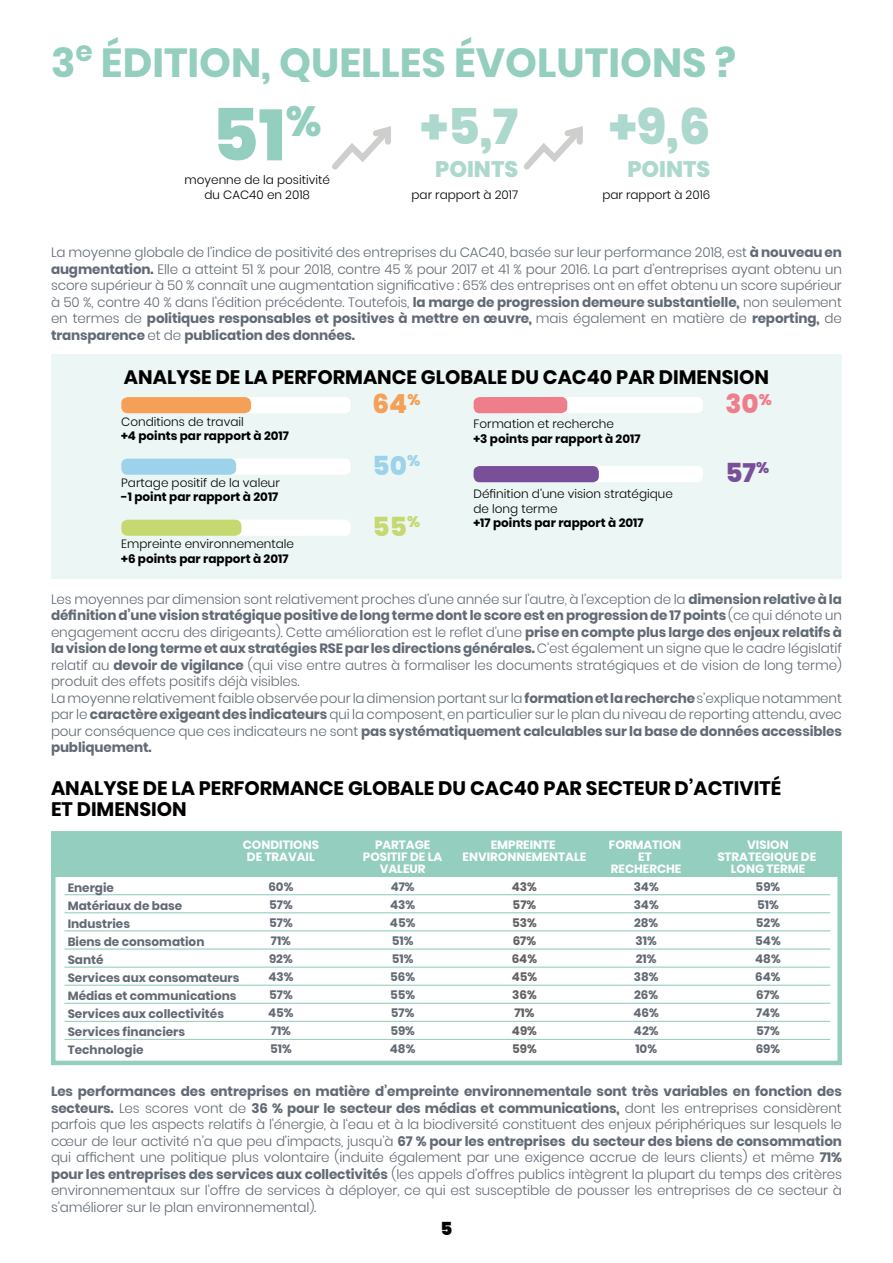
<style>
.page{position:relative;width:893px;height:1263px;background:#fff}
.page>*{position:absolute;margin:0;border:0;box-sizing:border-box;transform-origin:0 0}
.t1{font:800 72px "Poppins";color:#93cebf}
.t2{font:800 49.5px "Poppins";color:#acd8cd}
.t3{font:800 42px "Poppins";color:#93cebf}
.t4{font:700 40.5px "Poppins";color:#93cebf}
.t5{font:800 26.4px "Poppins";color:#f5a057}
.t6{font:800 26.4px "Poppins";color:#9dd2eb}
.t7{font:800 26.4px "Poppins";color:#c6d870}
.t8{font:800 26.4px "Poppins";color:#ef7e8c}
.t9{font:800 26.4px "Poppins";color:#7a4f9a}
.t10{font:800 22.35px "Poppins";color:#acd8cd}
.t11{font:700 19.5px/21px "Poppins";color:#000}
.t12{font:900 18px "Poppins";color:#000}
.t13{font:300 13.5px/16.5px "Poppins";letter-spacing:-.01em;color:#626a75;text-align:justify}
.t14{font:700 12px/18px "Poppins";color:#626a75}
.t15{font:300 12px/14.4px "Poppins";color:#000;text-align:center}
.t16{font:700 12px/12px "Poppins";color:#fff;text-align:center}
.t17{font:700 12px "Poppins";color:#000}
.t18{font:700 12px/18px "Poppins";color:#616160}
.s1{font-weight:700}
</style>
<div class="page">
<svg style="left:332px;top:126px;width:59px;height:44px"></svg>
<svg style="left:524px;top:126px;width:59px;height:44px"></svg>
<div style="left:51px;top:355px;width:791px;height:224px;background:#ecf6f4"></div>
<div style="left:121px;top:397px;width:230px;height:16px;background:#fff;border-radius:6px"></div>
<div style="left:121px;top:397px;width:130px;height:16px;background:#f5a057;border-radius:6px"></div>
<div style="left:121px;top:458px;width:230px;height:17px;background:#fff;border-radius:6px"></div>
<div style="left:121px;top:458px;width:115px;height:17px;background:#9dd2eb;border-radius:6px"></div>
<div style="left:121px;top:520px;width:230px;height:16px;background:#fff;border-radius:6px"></div>
<div style="left:121px;top:520px;width:120px;height:16px;background:#c6d870;border-radius:6px"></div>
<div style="left:474px;top:397px;width:229px;height:16px;background:#fff;border-radius:6px"></div>
<div style="left:474px;top:397px;width:93px;height:16px;background:#ef7e8c;border-radius:6px"></div>
<div style="left:474px;top:466px;width:229px;height:16px;background:#fff;border-radius:6px"></div>
<div style="left:474px;top:466px;width:125px;height:16px;background:#7a4f9a;border-radius:6px"></div>
<hr style="left:64px;top:894px;width:766px;height:1px;background:#93cebf">
<hr style="left:64px;top:912px;width:766px;height:1px;background:#93cebf">
<hr style="left:64px;top:931px;width:766px;height:1px;background:#93cebf">
<hr style="left:64px;top:949px;width:766px;height:1px;background:#93cebf">
<hr style="left:64px;top:967px;width:766px;height:1px;background:#93cebf">
<hr style="left:64px;top:985px;width:766px;height:1px;background:#93cebf">
<hr style="left:64px;top:1003px;width:766px;height:1px;background:#93cebf">
<hr style="left:64px;top:1021px;width:766px;height:1px;background:#93cebf">
<hr style="left:64px;top:1039px;width:766px;height:1px;background:#93cebf">
<div style="left:53px;top:833px;width:787px;height:44px;background:#93cebf"></div>
<div style="left:51px;top:831px;width:791px;height:234px;border:4px solid #93cebf"></div>
<h3 class="t4" style="left:51px;top:39px;width:686px">3<sup>e</sup> ÉDITION, QUELLES ÉVOLUTIONS ?</h3>
<h3 class="t3" style="left:286px;top:97px;width:37px">%</h3>
<h1 class="t1" style="left:212px;top:93px;width:76px">51</h1>
<p class="t15" style="left:185px;top:173px;width:147px">moyenne de la positivité du CAC40 en 2018</p>
<h2 class="t2" style="left:420px;top:98px;width:99px">+5,7</h2>
<h3 class="t10" style="left:435px;top:156px;width:84px">POINTS</h3>
<h2 class="t2" style="left:609px;top:98px;width:103px">+9,6</h2>
<h3 class="t10" style="left:627px;top:156px;width:84px">POINTS</h3>
<p class="t15" style="left:412px;top:187px;width:108px">par rapport à 2017</p>
<p class="t15" style="left:602px;top:187px;width:109px">par rapport à 2016</p>
<p class="t13" style="left:51px;top:244px;width:792px">La moyenne globale de l’indice de positivité des entreprises du CAC40, basée sur leur performance 2018, est <span class="s1">à nouveau en augmentation.</span> Elle a atteint 51 % pour 2018, contre 45 % pour 2017 et 41 % pour 2016. La part d’entreprises ayant obtenu un score supérieur à 50 % connaît une augmentation significative : 65% des entreprises ont en effet obtenu un score supérieur à 50 %, contre 40 % dans l’édition précédente. Toutefois, <span class="s1">la marge de progression demeure substantielle,</span> non seulement en termes de <span class="s1">politiques responsables et positives à mettre en œuvre,</span> mais également en matière de <span class="s1">reporting,</span> de <span class="s1">transparence</span> et de <span class="s1">publication des données.</span></p>
<h3 class="t11" style="left:124px;top:366px;width:646px">ANALYSE DE LA PERFORMANCE GLOBALE DU CAC40 PAR DIMENSION</h3>
<p class="t15" style="left:121px;top:414px;width:124px">Conditions de travail</p>
<p class="t17" style="left:121px;top:429px;width:169px">+4 points par rapport à 2017</p>
<h3 class="t5" style="left:373px;top:389px;width:49px">64<sup>%</sup></h3>
<h3 class="t8" style="left:725px;top:389px;width:48px">30<sup>%</sup></h3>
<p class="t15" style="left:474px;top:417px;width:142px">Formation et recherche</p>
<p class="t17" style="left:474px;top:431px;width:168px">+3 points par rapport à 2017</p>
<p class="t15" style="left:121px;top:476px;width:160px">Partage positif de la valeur</p>
<p class="t17" style="left:121px;top:490px;width:159px">-1 point par rapport à 2017</p>
<p class="t15" style="left:121px;top:537px;width:174px">Empreinte environnementale</p>
<p class="t17" style="left:121px;top:552px;width:169px">+6 points par rapport à 2017</p>
<h3 class="t6" style="left:373px;top:450px;width:49px">50<sup>%</sup></h3>
<h3 class="t7" style="left:373px;top:511px;width:49px">55<sup>%</sup></h3>
<p class="t15" style="left:474px;top:487px;width:201px;text-align:left">Définition d’une vision stratégique de long terme</p>
<p class="t17" style="left:474px;top:516px;width:172px">+17 points par rapport à 2017</p>
<h3 class="t9" style="left:725px;top:458px;width:45px">57<sup>%</sup></h3>
<p class="t13" style="left:51px;top:591px;width:792px;text-align:left">Les moyennes par dimension sont relativement proches d’une année sur l’autre, à l’exception de la <span class="s1">dimension relative à la définition d’une vision stratégique positive de long terme dont le score est en progression de 17 points</span> (ce qui dénote un engagement accru des dirigeants). Cette amélioration est le reflet d’une <span class="s1">prise en compte plus large des enjeux relatifs à la vision de long terme et aux stratégies RSE par les directions générales.</span> C’est également un signe que le cadre législatif relatif au <span class="s1">devoir de vigilance</span> (qui vise entre autres à formaliser les documents stratégiques et de vision de long terme) produit des effets positifs déjà visibles.<br>La moyenne relativement faible observée pour la dimension portant sur la <span class="s1">formation et la recherche</span> s’explique notamment par le <span class="s1">caractère exigeant des indicateurs</span> qui la composent, en particulier sur le plan du niveau de reporting attendu, avec pour conséquence que ces indicateurs ne sont <span class="s1">pas systématiquement calculables sur la base de données accessibles publiquement.</span></p>
<h3 class="t11" style="left:51px;top:777px;width:732px">ANALYSE DE LA PERFORMANCE GLOBALE DU CAC40 PAR SECTEUR D’ACTIVITÉ<br>ET DIMENSION</h3>
<p class="t16" style="left:243px;top:839px;width:78px">CONDITIONS<br>DE TRAVAIL</p>
<p class="t14" style="left:268px;top:878px;width:27px">60%<br>57%<br>57%<br>71%<br>92%<br>43%<br>57%<br>45%<br>71%<br>51%</p>
<p class="t14" style="left:68px;top:879px;width:173px">Energie<br>Matériaux de base<br>Industries<br>Biens de consomation<br>Santé<br>Services aux consomateurs<br>Médias et communications<br>Services aux collectivités<br>Services financiers<br>Technologie</p>
<p class="t16" style="left:363px;top:839px;width:81px">PARTAGE<br>POSITIF DE LA<br>VALEUR</p>
<p class="t14" style="left:390px;top:878px;width:27px">47%<br>43%<br>45%<br>51%<br>51%<br>56%<br>55%<br>57%<br>59%<br>48%</p>
<p class="t16" style="left:463px;top:839px;width:125px">EMPREINTE<br>ENVIRONNEMENTALE</p>
<p class="t18" style="left:512px;top:878px;width:27px">43%<br>57%<br>53%<br>67%<br>64%<br>45%<br>36%<br>71%<br>49%<br>59%</p>
<p class="t16" style="left:609px;top:839px;width:74px">FORMATION<br>ET<br>RECHERCHE</p>
<p class="t14" style="left:633px;top:878px;width:27px">34%<br>34%<br>28%<br>31%<br>21%<br>38%<br>26%<br>46%<br>42%<br>10%</p>
<p class="t16" style="left:717px;top:839px;width:100px">VISION<br>STRATEGIQUE DE<br>LONG TERME</p>
<p class="t14" style="left:755px;top:878px;width:27px">59%<br>51%<br>52%<br>54%<br>48%<br>64%<br>67%<br>74%<br>57%<br>69%</p>
<p class="t13" style="left:51px;top:1083px;width:792px"><span class="s1">Les performances des entreprises en matière d’empreinte environnementale sont très variables en fonction des secteurs.</span> Les scores vont de <span class="s1">36 % pour le secteur des médias et communications,</span> dont les entreprises considèrent parfois que les aspects relatifs à l’énergie, à l‘eau et à la biodiversité constituent des enjeux périphériques sur lesquels le cœur de leur activité n’a que peu d’impacts, jusqu’à <span class="s1">67 % pour les entreprises du secteur des biens de consommation </span>qui affichent une politique plus volontaire (induite également par une exigence accrue de leurs clients) et même <span class="s1">71% pour les entreprises des services aux collectivités</span> (les appels d’offres publics intègrent la plupart du temps des critères environnementaux sur l’offre de services à déployer, ce qui est susceptible de pousser les entreprises de ce secteur à s’améliorer sur le plan environnemental).</p>
<h3 class="t12" style="left:441px;top:1218px;width:13px">5</h3>
</div>
